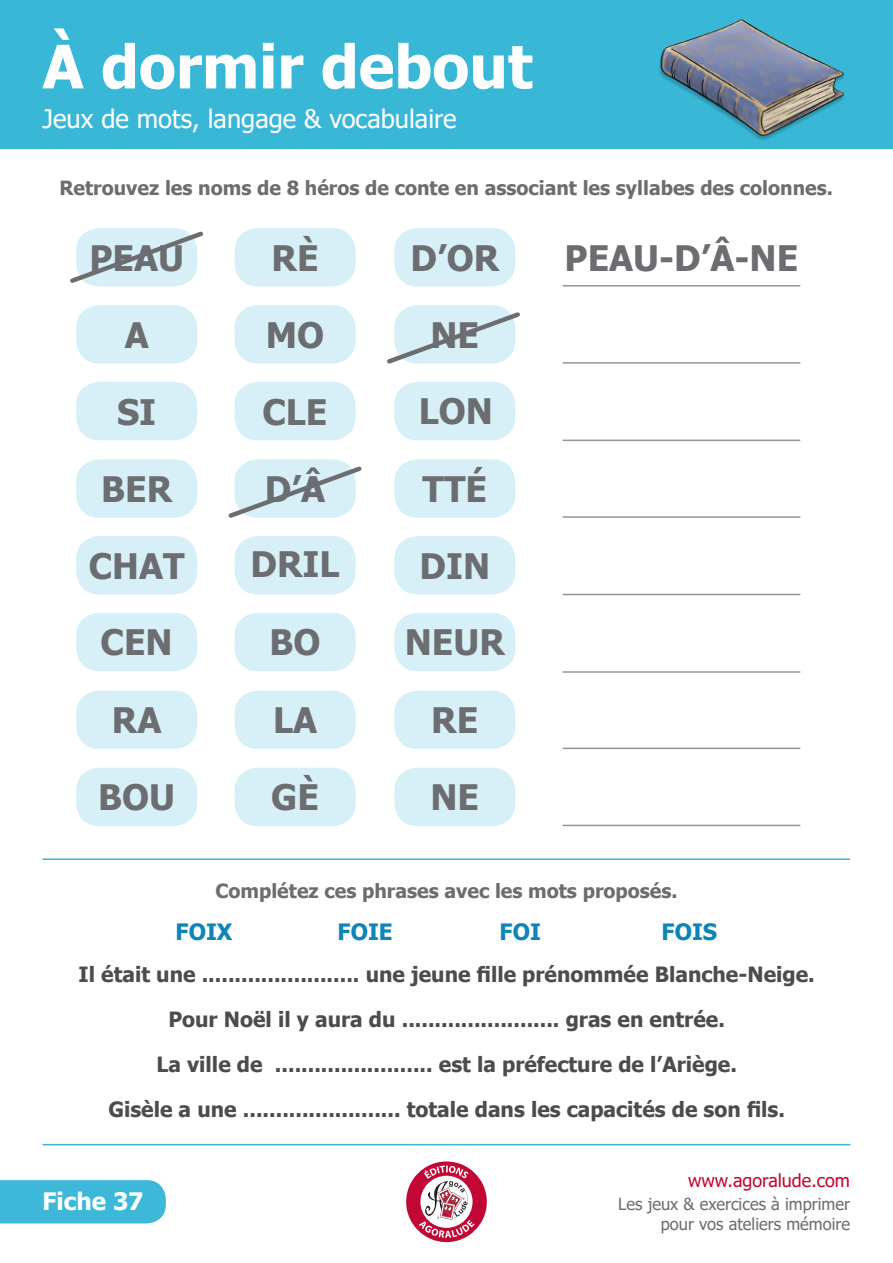
<style>
.page{position:relative;width:893px;height:1263px;background:#fff}
.page>*{position:absolute;margin:0;border:0;box-sizing:border-box;transform-origin:0 0}
.t1{font:700 60px "Tahoma";color:#fff}
.t2{font:700 35.1px "Tahoma";color:#6c6d70}
.t3{font:25.5px "Tahoma";color:#fff}
.t4{font:700 24px "Tahoma";color:#fff}
.t5{font:700 22.5px "Tahoma";color:#0e84b9}
.t6{font:700 21px "Tahoma";color:#4b4c4d}
.t7{font:700 19.5px "Tahoma";color:#6c6d70}
.t8{font:18px "Tahoma";color:#c10734}
.t9{font:16.5px/19.8px "Tahoma";color:#6c6d70;text-align:right}
</style>
<div class="page">
<hr style="left:43px;top:858px;width:807px;height:2px;background:#38b7d7">
<div style="left:0;top:0;width:893px;height:149px;background:#38b7d7"></div>
<div style="left:406px;top:1161px;width:81px;height:81px;background:#c10734;border-radius:50%"></div>
<svg style="left:419px;top:1165px;width:56px;height:73px"></svg>
<div style="left:0;top:1180px;width:166px;height:43px;background:#3eb8d8"></div>
<hr style="left:43px;top:1144px;width:807px;height:1px;background:#38b7d7">
<img style="left:659px;top:18px;width:185px;height:122px">
<hr style="left:563px;top:285px;width:237px;height:1px;background:#939598">
<svg style="left:70px;top:228px;width:133px;height:58px;background:#d3e7ec"></svg>
<div style="left:234px;top:228px;width:122px;height:58px;background:#d7f0f7;border-radius:23px"></div>
<div style="left:394px;top:228px;width:121px;height:58px;background:#d7f0f7;border-radius:23px"></div>
<hr style="left:563px;top:516px;width:237px;height:2px;background:#939598">
<div style="left:76px;top:459px;width:121px;height:59px;background:#d7f0f7;border-radius:23px"></div>
<div style="left:234px;top:459px;width:122px;height:59px;background:#d7f0f7;border-radius:23px"></div>
<svg style="left:228px;top:463px;width:134px;height:55px"></svg>
<div style="left:394px;top:459px;width:121px;height:59px;background:#d7f0f7;border-radius:23px"></div>
<hr style="left:563px;top:594px;width:237px;height:1px;background:#939598">
<div style="left:76px;top:536px;width:121px;height:58px;background:#d7f0f7;border-radius:23px"></div>
<div style="left:234px;top:536px;width:122px;height:58px;background:#d7f0f7;border-radius:23px"></div>
<div style="left:394px;top:536px;width:121px;height:58px;background:#d7f0f7;border-radius:23px"></div>
<hr style="left:563px;top:671px;width:237px;height:2px;background:#939598">
<div style="left:76px;top:613px;width:121px;height:58px;background:#d7f0f7;border-radius:23px"></div>
<div style="left:234px;top:613px;width:122px;height:58px;background:#d7f0f7;border-radius:23px"></div>
<div style="left:394px;top:613px;width:121px;height:58px;background:#d7f0f7;border-radius:23px"></div>
<hr style="left:563px;top:748px;width:237px;height:1px;background:#939598">
<div style="left:76px;top:691px;width:121px;height:58px;background:#d7f0f7;border-radius:23px"></div>
<div style="left:234px;top:691px;width:122px;height:58px;background:#d7f0f7;border-radius:23px"></div>
<div style="left:394px;top:691px;width:121px;height:58px;background:#d7f0f7;border-radius:23px"></div>
<hr style="left:563px;top:825px;width:237px;height:1px;background:#939598">
<div style="left:76px;top:768px;width:121px;height:58px;background:#d7f0f7;border-radius:23px"></div>
<div style="left:234px;top:768px;width:122px;height:58px;background:#d7f0f7;border-radius:23px"></div>
<div style="left:394px;top:768px;width:121px;height:58px;background:#d7f0f7;border-radius:23px"></div>
<hr style="left:563px;top:362px;width:237px;height:2px;background:#939598">
<div style="left:76px;top:305px;width:121px;height:59px;background:#d7f0f7;border-radius:23px"></div>
<div style="left:234px;top:305px;width:122px;height:59px;background:#d7f0f7;border-radius:23px"></div>
<div style="left:394px;top:305px;width:121px;height:59px;background:#d7f0f7;border-radius:23px"></div>
<svg style="left:387px;top:309px;width:133px;height:55px"></svg>
<hr style="left:563px;top:440px;width:237px;height:1px;background:#939598">
<div style="left:76px;top:382px;width:121px;height:58px;background:#d7f0f7;border-radius:23px"></div>
<div style="left:234px;top:382px;width:122px;height:58px;background:#d7f0f7;border-radius:23px"></div>
<div style="left:394px;top:382px;width:121px;height:58px;background:#d7f0f7;border-radius:23px"></div>
<p class="t1" style="left:43px;top:24px;width:492px">À dormir debout</p>
<p class="t3" style="left:43px;top:101px;width:416px">Jeux de mots, langage &amp; vocabulaire</p>
<p class="t7" style="left:59px;top:174px;width:775px">Retrouvez les noms de 8 héros de conte en associant les syllabes des colonnes.</p>
<p class="t2" style="left:89px;top:233px;width:96px">PEAU</p>
<p class="t2" style="left:272px;top:233px;width:49px">RÈ</p>
<p class="t2" style="left:410px;top:233px;width:90px">D’OR</p>
<p class="t2" style="left:565px;top:233px;width:235px">PEAU-D’Â-NE</p>
<p class="t2" style="left:125px;top:310px;width:26px">A</p>
<p class="t2" style="left:266px;top:310px;width:60px">MO</p>
<p class="t2" style="left:430px;top:310px;width:50px">NE</p>
<p class="t2" style="left:117px;top:387px;width:41px">SI</p>
<p class="t2" style="left:262px;top:387px;width:67px">CLE</p>
<p class="t2" style="left:419px;top:386px;width:76px">LON</p>
<p class="t2" style="left:101px;top:465px;width:73px">BER</p>
<p class="t2" style="left:265px;top:465px;width:62px">D’Â</p>
<p class="t2" style="left:423px;top:465px;width:66px">TTÉ</p>
<p class="t2" style="left:89px;top:541px;width:97px">CHAT</p>
<p class="t2" style="left:251px;top:539px;width:91px">DRIL</p>
<p class="t2" style="left:420px;top:541px;width:72px">DIN</p>
<p class="t2" style="left:101px;top:618px;width:74px">CEN</p>
<p class="t2" style="left:269px;top:618px;width:53px">BO</p>
<p class="t2" style="left:405px;top:618px;width:102px">NEUR</p>
<p class="t2" style="left:112px;top:696px;width:51px">RA</p>
<p class="t2" style="left:273px;top:696px;width:46px">LA</p>
<p class="t2" style="left:431px;top:696px;width:49px">RE</p>
<p class="t2" style="left:98px;top:773px;width:78px">BOU</p>
<p class="t2" style="left:271px;top:773px;width:49px">GÈ</p>
<p class="t2" style="left:430px;top:773px;width:50px">NE</p>
<p class="t7" style="left:215px;top:877px;width:464px">Complétez ces phrases avec les mots proposés.</p>
<p class="t5" style="left:176px;top:916px;width:58px">FOIX</p>
<p class="t5" style="left:338px;top:916px;width:57px">FOIE</p>
<p class="t5" style="left:500px;top:916px;width:43px">FOI</p>
<p class="t5" style="left:662px;top:916px;width:57px">FOIS</p>
<p class="t6" style="left:79px;top:959px;width:738px">Il était une ........................ une jeune fille prénommée Blanche-Neige.</p>
<p class="t6" style="left:168px;top:1004px;width:558px">Pour Noël il y aura du ........................ gras en entrée.</p>
<p class="t6" style="left:156px;top:1049px;width:582px">La ville de ........................ est la préfecture de l’Ariège.</p>
<p class="t6" style="left:108px;top:1094px;width:678px">Gisèle a une ........................ totale dans les capacités de son fils.</p>
<p class="t4" style="left:43px;top:1184px;width:103px">Fiche 37</p>
<p class="t8" style="left:688px;top:1168px;width:163px">www.agoralude.com</p>
<p class="t9" style="left:618px;top:1195px;width:233px">Les jeux &amp; exercices à imprimer pour vos ateliers mémoire</p>
</div>
